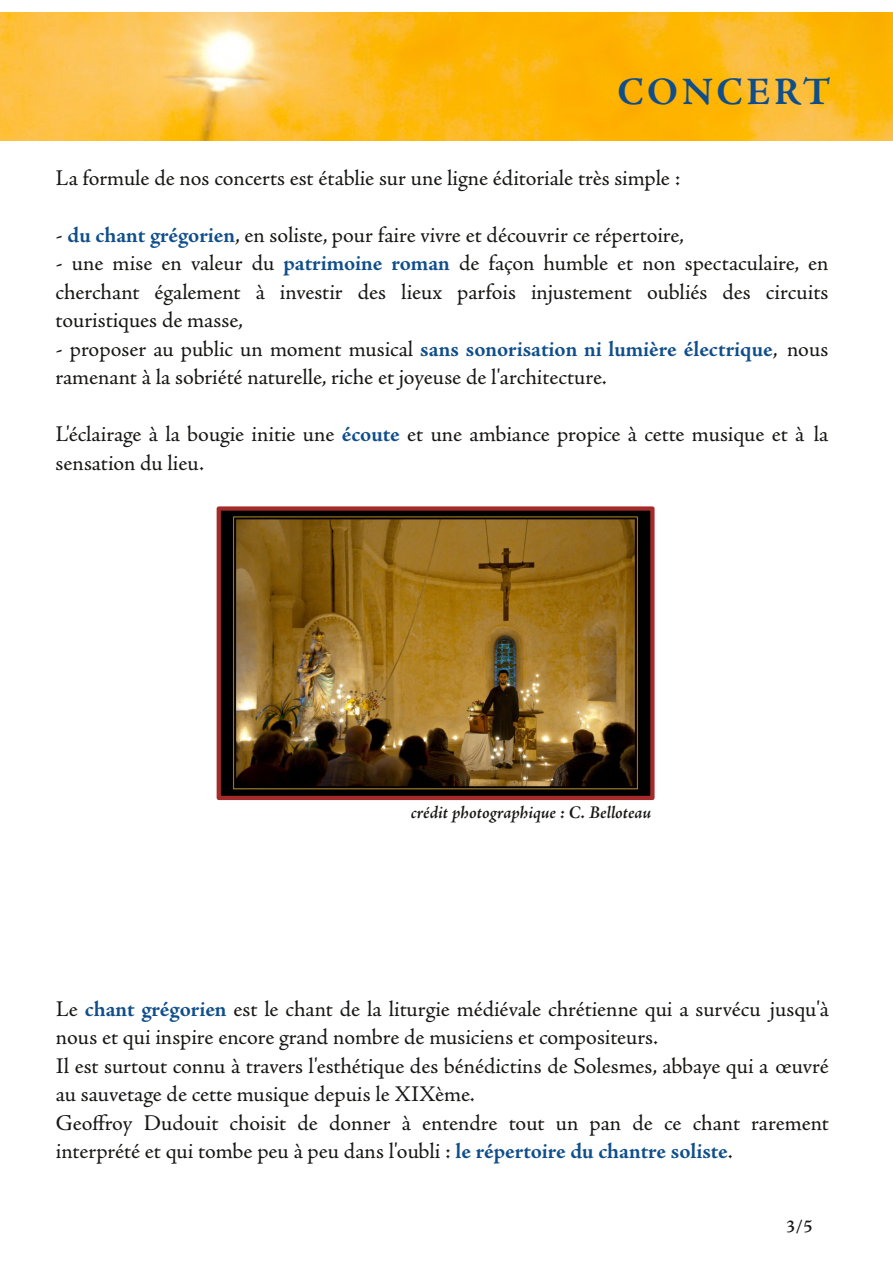
<style>
.page{position:relative;width:893px;height:1263px;background:#fff}
.page>*{position:absolute;margin:0;border:0;box-sizing:border-box;transform-origin:0 0}
.t1{font:700 39px "Adobe Jenson Pro";letter-spacing:.1em;color:#104e8b}
.t2{font:22.5px/28.5px "Adobe Jenson Pro";color:#181715}
.t3{font:italic 600 18px "Adobe Jenson Pro";color:#181715}
.t4{font:600 18px "Adobe Jenson Pro";color:#181715}
.s1{font-weight:700;color:#104e8b}
</style>
<div class="page">
<img style="left:0;top:13px;width:893px;height:127px">
<img style="left:222px;top:511px;width:428px;height:284px">
<div style="left:217px;top:506px;width:438px;height:294px;border:4px solid #a52a2a"></div>
<h1 class="t1" style="left:617px;top:76px;width:215px">CONCERT</h1>
<p class="t2" style="left:56px;top:165px;width:626px">La formule de nos concerts est établie sur une ligne éditoriale très simple :</p>
<p class="t2" style="left:56px;top:222px;width:630px">- <span class="s1">du chant grégorien</span>, en soliste, pour faire vivre et découvrir ce répertoire,</p>
<p class="t2" style="left:56px;top:251px;width:774px;text-align:justify">- une mise en valeur du <span class="s1">patrimoine roman</span> de façon humble et non spectaculaire, en cherchant également à investir des lieux parfois injustement oubliés des circuits touristiques de masse,</p>
<p class="t2" style="left:56px;top:336px;width:774px">- proposer au public un moment musical <span class="s1">sans sonorisation ni lumière électrique</span>, nous ramenant à la sobriété naturelle, riche et joyeuse de l'architecture.</p>
<p class="t2" style="left:56px;top:422px;width:774px">L'éclairage à la bougie initie une <span class="s1">écoute</span> et une ambiance propice à cette musique et à la sensation du lieu.</p>
<p class="t3" style="left:411px;top:805px;width:242px">crédit photographique : C. Belloteau</p>
<p class="t2" style="left:56px;top:996px;width:774px">Le <span class="s1">chant grégorien</span> est le chant de la liturgie médiévale chrétienne qui a survécu jusqu'à nous et qui inspire encore grand nombre de musiciens et compositeurs.<br>Il est surtout connu à travers l'esthétique des bénédictins de Solesmes, abbaye qui a œuvré au sauvetage de cette musique depuis le XIXème.<br>Geoffroy Dudouit choisit de donner à entendre tout un pan de ce chant rarement interprété et qui tombe peu à peu dans l'oubli : <span class="s1">le répertoire du chantre soliste</span>.</p>
<p class="t4" style="left:786px;top:1219px;width:28px">3/5</p>
</div>
